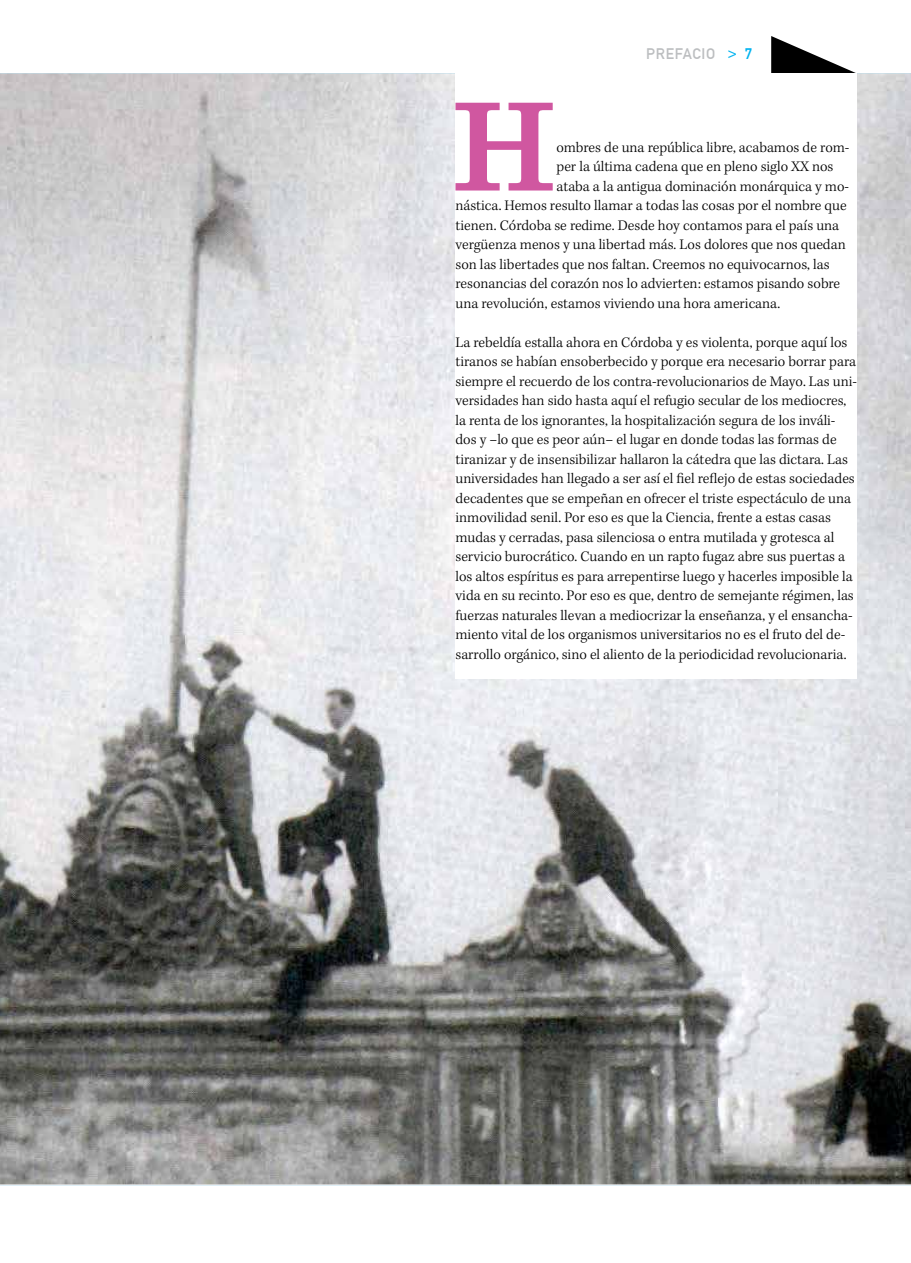
<style>
.page{position:relative;width:911px;height:1263px;background:#fff}
.page>*{position:absolute;margin:0;border:0;box-sizing:border-box;transform-origin:0 0}
.t1{font:700 134.7px "Egyptienne F";color:#d057a0}
.t2{font:300 15px/19.5px "Kepler Std";color:#000}
.t3{font:15px "DIN1451 Mittelschrift";color:#bcbec0}
.t4{font:15px "DIN1451 Mittelschrift";color:#00b3f0}
</style>
<div class="page">
<img style="left:0;top:74px;width:911px;height:1110px">
<svg style="left:771px;top:36px;width:85px;height:37px"></svg>
<div style="left:455px;top:74px;width:402px;height:19px;background:#fff"></div>
<div style="left:455px;top:93px;width:402px;height:585px;background:#fff"></div>
<p class="t3" style="left:646px;top:45px;width:10px">PREFACIO</p>
<p class="t4" style="left:728px;top:45px;width:26px">&gt; 7</p>
<h1 class="t1" style="left:452px;top:72px;width:106px">H</h1>
<p class="t2" style="left:556px;top:138px;width:294px">ombres de una república libre, acabamos de rom-</p>
<p class="t2" style="left:556px;top:157px;width:279px">per la última cadena que en pleno siglo XX nos</p>
<p class="t2" style="left:556px;top:177px;width:294px">ataba a la antigua dominación monárquica y mo-</p>
<p class="t2" style="left:455px;top:196px;width:393px">nástica. Hemos resulto llamar a todas las cosas por el nombre que</p>
<p class="t2" style="left:455px;top:216px;width:385px">tienen. Córdoba se redime. Desde hoy contamos para el país una</p>
<p class="t2" style="left:455px;top:235px;width:392px">vergüenza menos y una libertad más. Los dolores que nos quedan</p>
<p class="t2" style="left:455px;top:255px;width:376px">son las libertades que nos faltan. Creemos no equivocarnos, las</p>
<p class="t2" style="left:455px;top:274px;width:386px">resonancias del corazón nos lo advierten: estamos pisando sobre</p>
<p class="t2" style="left:455px;top:294px;width:326px">una revolución, estamos viviendo una hora americana.</p>
<p class="t2" style="left:455px;top:333px;width:403px">La rebeldía estalla ahora en Córdoba y es violenta, porque aquí los tiranos se habían ensoberbecido y porque era necesario borrar para siempre el recuerdo de los contra-revolucionarios de Mayo. Las uni&shy;versidades han sido hasta aquí el refugio secular de los mediocres, la renta de los ignorantes, la hospitalización segura de los inváli&shy;dos y –lo que es peor aún– el lugar en donde todas las formas de tiranizar y de insensibilizar hallaron la cátedra que las dictara. Las universidades han llegado a ser así el fiel reflejo de estas sociedades decadentes que se empeñan en ofrecer el triste espectáculo de una inmovilidad senil. Por eso es que la Ciencia, frente a estas casas mudas y cerradas, pasa silenciosa o entra mutilada y grotesca al servicio burocrático. Cuando en un rapto fugaz abre sus puertas a los altos espíritus es para arrepentirse luego y hacerles imposible la vida en su recinto. Por eso es que, dentro de semejante régimen, las fuerzas naturales llevan a mediocrizar la enseñanza, y el ensancha&shy;miento vital de los organismos universitarios no es el fruto del de&shy;sarrollo orgánico, sino el aliento de la periodicidad revolucionaria.</p>
</div>
